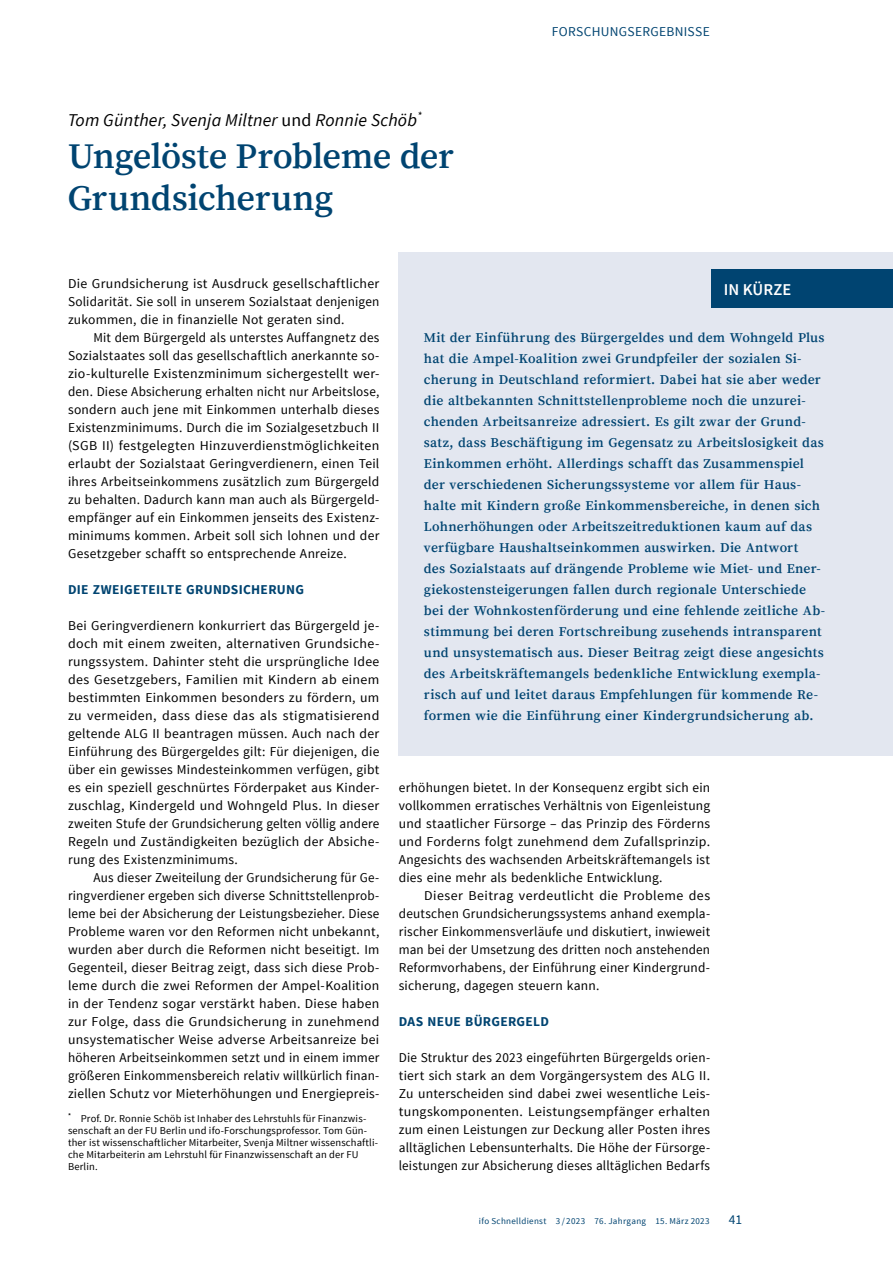
<style>
.page{position:relative;width:893px;height:1263px;background:#fff}
.page>*{position:absolute;margin:0;border:0;box-sizing:border-box;transform-origin:0 0}
.t1{font:600 36px/42px "Source Serif Pro";letter-spacing:-.015em;color:#004471}
.t2{font:italic 18px "Source Sans Pro";letter-spacing:.01em;color:#000}
.t3{font:600 16.5px "Source Sans Pro";color:#fff}
.t4{font:13.5px/18px "Source Sans Pro";letter-spacing:.015em;color:#000;text-align:justify}
.t5{font:600 13.5px/21px "Source Serif Pro";letter-spacing:.015em;color:#004471}
.t6{font:700 13.5px "Source Sans Pro";letter-spacing:.02em;color:#004471}
.t7{font:13.5px "Source Sans Pro";letter-spacing:.02em;color:#004471}
.t8{font:10.5px/12px "Source Sans Pro";letter-spacing:.015em;color:#000}
.t9{font:9px "Source Sans Pro";letter-spacing:.035em;color:#004471}
.s1{font-style:normal}
</style>
<div class="page">
<div style="left:398px;top:253px;width:495px;height:503px;background:#e3e7f0"></div>
<div style="left:711px;top:270px;width:182px;height:38px;background:#004471"></div>
<h2 class="t2" style="left:68px;top:109px;width:356px">Tom Günther, Svenja Miltner <span class="s1">und</span> Ronnie Schöb<sup>*</sup></h2>
<h1 class="t1" style="left:68px;top:136px;width:388px">Ungelöste Probleme der<br>Grundsicherung</h1>
<p class="t7" style="left:552px;top:23px;width:159px">FORSCHUNGSERGEBNISSE</p>
<p class="t4" style="left:68px;top:275px;width:313px">Die Grundsicherung ist Ausdruck gesellschaftlicher Solidarität. Sie soll in unserem Sozialstaat denjenigen zukommen, die in finanzielle Not geraten sind.</p>
<p class="t4" style="left:68px;top:329px;width:313px;text-indent:26px">Mit dem Bürgergeld als unterstes Auffangnetz des Sozialstaates soll das gesellschaftlich anerkannte so&shy;zio-kulturelle Existenzminimum sichergestellt wer&shy;den. Diese Absicherung erhalten nicht nur Arbeitslose, sondern auch jene mit Einkommen unterhalb dieses Existenzminimums. Durch die im Sozialgesetzbuch II (SGB II) festgelegten Hinzuverdienstmöglichkeiten erlaubt der Sozialstaat Geringverdienern, einen Teil ihres Arbeitseinkommens zusätzlich zum Bürgergeld zu behalten. Dadurch kann man auch als Bürgergeld&shy;empfänger auf ein Einkommen jenseits des Existenz&shy;minimums kommen. Arbeit soll sich lohnen und der Gesetzgeber schafft so entsprechende Anreize.</p>
<p class="t6" style="left:68px;top:581px;width:237px">DIE ZWEIGETEILTE GRUNDSICHERUNG</p>
<p class="t4" style="left:68px;top:617px;width:313px">Bei Geringverdienern konkurriert das Bürgergeld je&shy;doch mit einem zweiten, alternativen Grundsiche&shy;rungssystem. Dahinter steht die ursprüngliche Idee des Gesetzgebers, Familien mit Kindern ab einem bestimmten Einkommen besonders zu fördern, um zu vermeiden, dass diese das als stigmatisierend geltende ALG II beantragen müssen. Auch nach der Einführung des Bürgergeldes gilt: Für diejenigen, die über ein gewisses Mindesteinkommen verfügen, gibt es ein speziell geschnürtes Förderpaket aus Kinder&shy;zuschlag, Kindergeld und Wohngeld Plus. In dieser zweiten Stufe der Grundsicherung gelten völlig andere Regeln und Zuständigkeiten bezüglich der Absiche&shy;rung des Existenzminimums.</p>
<p class="t4" style="left:68px;top:869px;width:313px;text-indent:26px">Aus dieser Zweiteilung der Grundsicherung für Ge&shy;ringverdiener ergeben sich diverse Schnittstellenprob&shy;leme bei der Absicherung der Leistungsbezieher. Diese Probleme waren vor den Reformen nicht unbekannt, wurden aber durch die Reformen nicht beseitigt. Im Gegenteil, dieser Beitrag zeigt, dass sich diese Prob&shy;leme durch die zwei Reformen der Ampel-Koalition in der Tendenz sogar verstärkt haben. Diese haben zur Folge, dass die Grundsicherung in zunehmend unsystematischer Weise adverse Arbeitsanreize bei höheren Arbeitseinkommen setzt und in einem immer größeren Einkommensbereich relativ willkürlich finan&shy;ziellen Schutz vor Mieterhöhungen und Energiepreis-</p>
<p class="t8" style="left:68px;top:1113px;width:312px"><sup>*</sup> Prof. Dr. Ronnie Schöb ist Inhaber des Lehrstuhls für Finanzwis&shy;senschaft an der FU Berlin und ifo-Forschungsprofessor. Tom Gün&shy;ther ist wissenschaftlicher Mitarbeiter, Svenja Miltner wissenschaftli&shy;che Mitarbeiterin am Lehrstuhl für Finanzwissenschaft an der FU Berlin.</p>
<p class="t3" style="left:724px;top:279px;width:69px">IN KÜRZE</p>
<p class="t5" style="left:424px;top:328px;width:403px">Mit der Einführung des Bürgergeldes und dem Wohngeld Plus hat die Ampel-Koalition zwei Grundpfeiler der sozialen Si&shy;cherung in Deutschland reformiert. Dabei hat sie aber weder die altbekannten Schnittstellenprobleme noch die unzurei&shy;chenden Arbeitsanreize adressiert. Es gilt zwar der Grund&shy;satz, dass Beschäftigung im Gegensatz zu Arbeitslosigkeit das Einkommen erhöht. Allerdings schafft das Zusammenspiel der verschiedenen Sicherungssysteme vor allem für Haus&shy;halte mit Kindern große Einkommensbereiche, in denen sich Lohnerhöhungen oder Arbeitszeitreduktionen kaum auf das verfügbare Haushaltseinkommen auswirken. Die Antwort<br>des Sozialstaats auf drängende Probleme wie Miet- und Ener&shy;giekostensteigerungen fallen durch regionale Unterschiede bei der Wohnkostenförderung und eine fehlende zeitliche Ab&shy;stimmung bei deren Fortschreibung zusehends intransparent und unsystematisch aus. Dieser Beitrag zeigt diese angesichts des Arbeitskräftemangels bedenkliche Entwicklung exempla&shy;risch auf und leitet daraus Empfehlungen für kommende Re&shy;formen wie die Einführung einer Kindergrundsicherung ab.</p>
<p class="t4" style="left:399px;top:779px;width:313px">erhöhungen bietet. In der Konsequenz ergibt sich ein vollkommen erratisches Verhältnis von Eigenleistung und staatlicher Fürsorge – das Prinzip des Förderns und Forderns folgt zunehmend dem Zufallsprinzip.<br>Angesichts des wachsenden Arbeitskräftemangels ist dies eine mehr als bedenkliche Entwicklung.</p>
<p class="t4" style="left:399px;top:887px;width:313px;text-indent:26px">Dieser Beitrag verdeutlicht die Probleme des deutschen Grundsicherungssystems anhand exempla&shy;rischer Einkommensverläufe und diskutiert, inwieweit man bei der Umsetzung des dritten noch anstehenden Reformvorhabens, der Einführung einer Kindergrund&shy;sicherung, dagegen steuern kann.</p>
<p class="t6" style="left:399px;top:1013px;width:152px">DAS NEUE BÜRGERGELD</p>
<p class="t4" style="left:399px;top:1049px;width:313px">Die Struktur des 2023 eingeführten Bürgergelds orien&shy;tiert sich stark an dem Vorgängersystem des ALG II.<br>Zu unterscheiden sind dabei zwei wesentliche Leis&shy;tungskomponenten. Leistungsempfänger erhalten zum einen Leistungen zur Deckung aller Posten ihres alltäglichen Lebensunterhalts. Die Höhe der Fürsorge&shy;leistungen zur Absicherung dieses alltäglichen Bedarfs</p>
<p class="t9" style="left:479px;top:1215px;width:232px">ifo Schnelldienst 3 / 2023 76. Jahrgang 15. März 2023</p>
<p class="t7" style="left:729px;top:1211px;width:15px">41</p>
</div>
